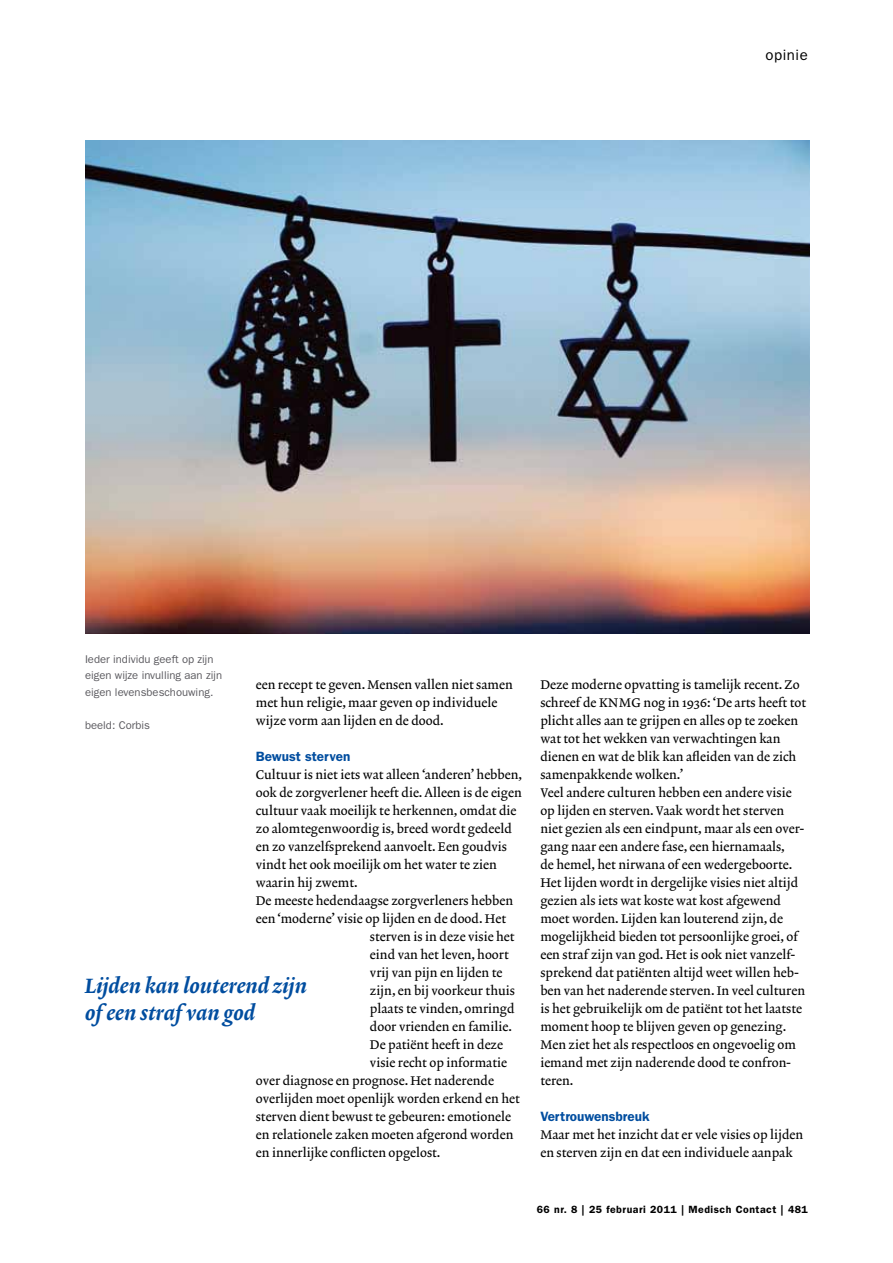
<style>
.page{position:relative;width:893px;height:1263px;background:#fff}
.page>*{position:absolute;margin:0;border:0;box-sizing:border-box;transform-origin:0 0}
.t1{font:21px/27px "Lexicon No 2 Italic D";color:#004d9f}
.t2{font:15px "ITC Franklin Gothic Std";letter-spacing:.04em;color:#000}
.t3{font:600 13.5px "ITC Franklin Gothic Std";color:#004d9f}
.t4{font:12.75px/18px "Lexicon No 2 Roman A";color:#000}
.t5{font:11.25px/16.5px "ITC Franklin Gothic Std";color:#5c5b60}
.t6{font:600 10.5px "ITC Franklin Gothic Std";letter-spacing:.05em;color:#000}
</style>
<div class="page">
<img style="left:85px;top:140px;width:724px;height:494px">
<p class="t2" style="left:765px;top:46px;width:44px">opinie</p>
<p class="t5" style="left:85px;top:651px;width:139px">Ieder individu geeft op zijn eigen wijze invulling aan zijn eigen levensbeschouwing.</p>
<p class="t5" style="left:85px;top:717px;width:67px">beeld: Corbis</p>
<p class="t4" style="left:256px;top:676px;width:259px">een recept te geven. Mensen vallen niet samen met hun religie, maar geven op individuele wijze vorm aan lijden en de dood.</p>
<p class="t3" style="left:256px;top:748px;width:96px">Bewust sterven</p>
<p class="t4" style="left:256px;top:766px;width:268px">Cultuur is niet iets wat alleen ‘anderen’ hebben,</p>
<p class="t4" style="left:256px;top:784px;width:267px">ook de zorgverlener heeft die. Alleen is de eigen</p>
<p class="t4" style="left:256px;top:802px;width:262px">cultuur vaak moeilijk te herkennen, omdat die</p>
<p class="t4" style="left:256px;top:820px;width:258px">zo alomtegenwoordig is, breed wordt gedeeld</p>
<p class="t4" style="left:256px;top:838px;width:253px">en zo vanzelfsprekend aanvoelt. Een goudvis</p>
<p class="t4" style="left:256px;top:856px;width:243px">vindt het ook moeilijk om het water te zien</p>
<p class="t4" style="left:256px;top:874px;width:103px">waarin hij zwemt.</p>
<p class="t4" style="left:256px;top:892px;width:259px">De meeste hedendaagse zorgverleners hebben</p>
<p class="t4" style="left:256px;top:910px;width:252px">een ‘moderne’ visie op lijden en de dood. Het</p>
<p class="t4" style="left:370px;top:928px;width:146px">sterven is in deze visie het</p>
<p class="t4" style="left:370px;top:946px;width:140px">eind van het leven, hoort</p>
<p class="t4" style="left:370px;top:964px;width:134px">vrij van pijn en lijden te</p>
<p class="t4" style="left:370px;top:982px;width:147px">zijn, en bij voorkeur thuis</p>
<p class="t4" style="left:370px;top:1000px;width:146px">plaats te vinden, omringd</p>
<p class="t4" style="left:370px;top:1018px;width:143px">door vrienden en familie.</p>
<p class="t4" style="left:370px;top:1036px;width:135px">De patiënt heeft in deze</p>
<p class="t4" style="left:370px;top:1054px;width:139px">visie recht op informatie</p>
<p class="t4" style="left:256px;top:1072px;width:240px">over diagnose en prognose. Het naderende</p>
<p class="t4" style="left:256px;top:1090px;width:266px">overlijden moet openlijk worden erkend en het</p>
<p class="t4" style="left:256px;top:1108px;width:257px">sterven dient bewust te gebeuren: emotionele</p>
<p class="t4" style="left:256px;top:1126px;width:259px">en relationele zaken moeten afgerond worden</p>
<p class="t4" style="left:256px;top:1144px;width:186px">en innerlijke conflicten opgelost.</p>
<h1 class="t1" style="left:85px;top:973px;width:223px">Lijden kan louterend zijn of een straf van god</h1>
<p class="t4" style="left:540px;top:676px;width:267px">Deze moderne opvatting is tamelijk recent. Zo schreef de KNMG nog in 1936: ‘De arts heeft tot plicht alles aan te grijpen en alles op te zoeken wat tot het wekken van verwachtingen kan dienen en wat de blik kan afleiden van de zich samenpakkende wolken.’<br>Veel andere culturen hebben een andere visie op lijden en sterven. Vaak wordt het sterven niet gezien als een eindpunt, maar als een over&shy;gang naar een andere fase, een hiernamaals,<br>de hemel, het nirwana of een wedergeboorte.<br>Het lijden wordt in dergelijke visies niet altijd gezien als iets wat koste wat kost afgewend moet worden. Lijden kan louterend zijn, de mogelijkheid bieden tot persoonlijke groei, of een straf zijn van god. Het is ook niet vanzelf&shy;sprekend dat patiënten altijd weet willen heb&shy;ben van het naderende sterven. In veel culturen is het gebruikelijk om de patiënt tot het laatste moment hoop te blijven geven op genezing.<br>Men ziet het als respectloos en ongevoelig om iemand met zijn naderende dood te confron&shy;teren.</p>
<p class="t3" style="left:540px;top:1108px;width:111px">Vertrouwensbreuk</p>
<p class="t4" style="left:540px;top:1126px;width:264px">Maar met het inzicht dat er vele visies op lijden en sterven zijn en dat een individuele aanpak</p>
<p class="t6" style="left:537px;top:1203px;width:273px">66 nr. 8 | 25 februari 2011 | Medisch Contact | 481</p>
</div>
